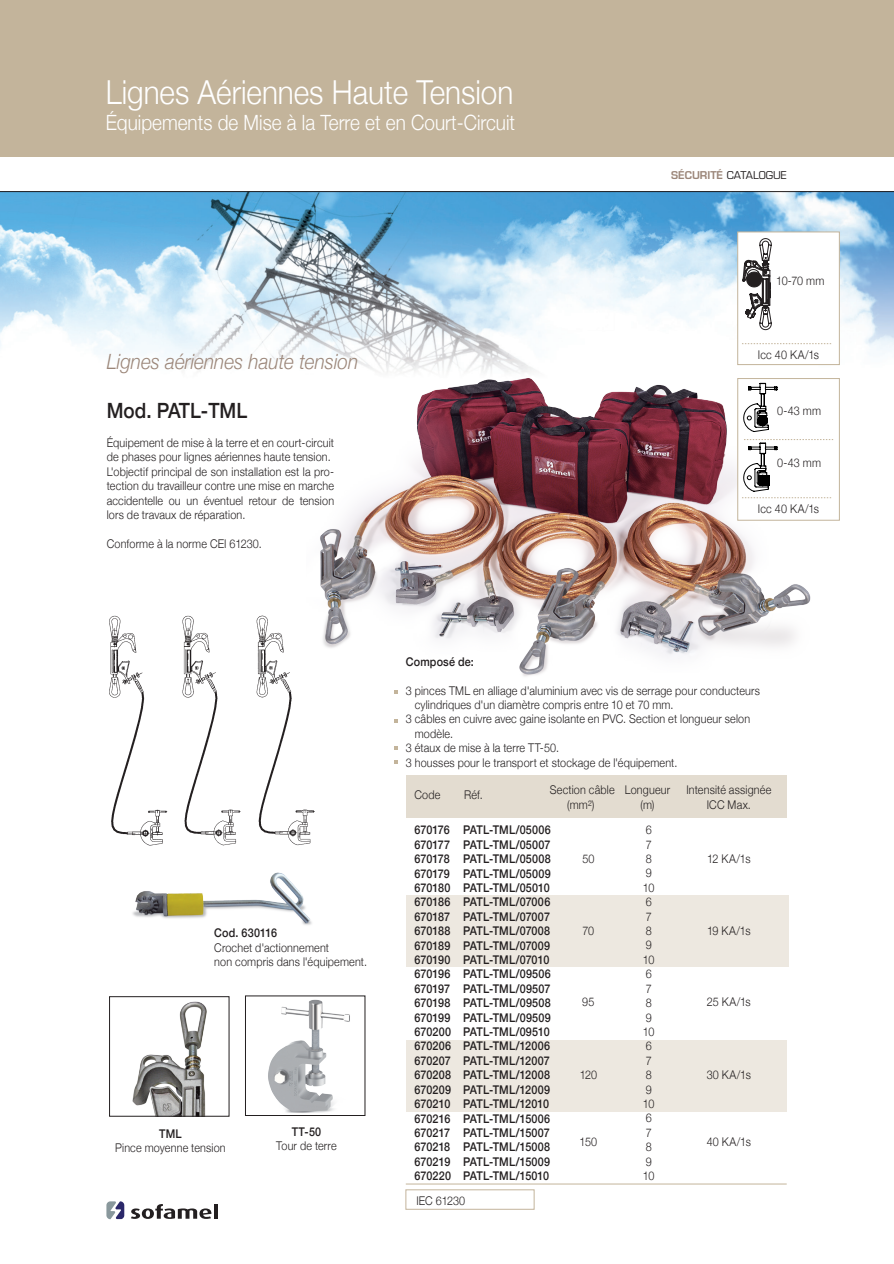
<style>
.page{position:relative;width:894px;height:1264px;background:#fff}
.page>*{position:absolute;margin:0;border:0;box-sizing:border-box;transform-origin:0 0}
.t1{font:300 33px "Helvetica Neue";color:#fff;scale:.9 1}
.t2{font:300 21px "Helvetica Neue";color:#fff;scale:.9 1}
.t3{font:italic 300 21px "Helvetica Neue";color:#9b8679;scale:.9 1}
.t4{font:500 21px "Helvetica Neue";color:#231f20;scale:.9 1}
.t5{font:300 12px/14.4px "Helvetica Neue";letter-spacing:.015em;color:#231f20;scale:.9 1}
.t6{font:500 12px/14.4px "Helvetica Neue";letter-spacing:.015em;color:#231f20;text-align:justify;scale:.9 1}
.t7{font:10.5px "Eurostile";color:#231f20}
.s1{font-weight:600;color:#9b8679}
</style>
<div class="page">
<svg style="left:131px;top:1204px;width:81px;height:14px"></svg>
<hr style="left:214px;top:1203px;width:4px;height:15px;background:#231f20">
<svg style="left:106px;top:1201px;width:18px;height:17px"></svg>
<img style="left:0;top:192px;width:894px;height:178px">
<hr style="left:0;top:191px;width:894px;height:1px;background:#231f20">
<div style="left:0;top:0;width:894px;height:157px;background:#c3b49b"></div>
<svg style="left:394px;top:719px;width:3px;height:4px"></svg>
<div style="left:406px;top:895px;width:382px;height:72px;background:#ede8e0"></div>
<div style="left:406px;top:1039px;width:380px;height:72px;background:#ede8e0"></div>
<div style="left:406px;top:775px;width:380px;height:42px;background:#e3dcd0"></div>
<hr style="left:406px;top:1183px;width:381px;height:1px;background:#c3b49b">
<div style="left:405px;top:1189px;width:129px;height:20px;border:1px solid #c3b49b"></div>
<img style="left:132px;top:872px;width:180px;height:53px">
<img style="left:306px;top:369px;width:523px;height:322px">
<img style="left:109px;top:603px;width:215px;height:243px">
<img style="left:268px;top:999px;width:82px;height:114px">
<img style="left:132px;top:1001px;width:75px;height:113px">
<div style="left:109px;top:996px;width:120px;height:120px;border:1px solid #231f20"></div>
<div style="left:737px;top:231px;width:103px;height:134px;background:#fff;border:1px solid #c3b49b"></div>
<svg style="left:743px;top:238px;width:28px;height:92px"></svg>
<div style="left:737px;top:378px;width:103px;height:142px;background:#fff;border:1px solid #c3b49b"></div>
<svg style="left:743px;top:383px;width:90px;height:108px"></svg>
<svg style="left:742px;top:497px;width:89px;height:1px"></svg>
<svg style="left:742px;top:343px;width:89px;height:1px"></svg>
<h1 class="t1" style="left:106px;top:66px;width:454px">Lignes Aériennes Haute Tension</h1>
<h2 class="t2" style="left:106px;top:105px;width:456px">Équipements de Mise à la Terre et en Court-Circuit</h2>
<h2 class="t3" style="left:107px;top:345px;width:281px">Lignes aériennes haute tension</h2>
<h2 class="t4" style="left:107px;top:393px;width:158px">Mod. PATL-TML</h2>
<p class="t5" style="left:107px;top:434px;width:254px">Équipement de mise à la terre et en court-circuit de phases pour lignes aériennes haute tension.<br>L'objectif principal de son installation est la pro&shy;tection du travailleur contre une mise en marche accidentelle ou un éventuel retour de tension lors de travaux de réparation.</p>
<p class="t5" style="left:107px;top:535px;width:174px">Conforme à la norme CEI 61230.</p>
<p class="t7" style="left:671px;top:169px;width:117px"><span class="s1">SÉCURITÉ</span> CATALOGUE</p>
<p class="t5" style="left:776px;top:273px;width:55px">10-70 mm</p>
<p class="t5" style="left:758px;top:346px;width:69px">Icc 40 KA/1s</p>
<p class="t5" style="left:777px;top:402px;width:50px">0-43 mm</p>
<p class="t5" style="left:777px;top:454px;width:50px">0-43 mm</p>
<p class="t5" style="left:758px;top:500px;width:69px">Icc 40 KA/1s</p>
<p class="t6" style="left:214px;top:924px;width:71px">Cod. 630116</p>
<p class="t5" style="left:214px;top:939px;width:171px">Crochet d'actionnement<br>non compris dans l'équipement.</p>
<p class="t6" style="left:159px;top:1124px;width:27px">TML</p>
<p class="t5" style="left:115px;top:1139px;width:124px">Pince moyenne tension</p>
<p class="t6" style="left:292px;top:1122px;width:34px">TT-50</p>
<p class="t5" style="left:276px;top:1137px;width:69px">Tour de terre</p>
<p class="t6" style="left:406px;top:653px;width:77px">Composé de:</p>
<p class="t5" style="left:406px;top:682px;width:395px">3 pinces TML en alliage d'aluminium avec vis de serrage pour conducteurs</p>
<p class="t5" style="left:415px;top:696px;width:289px">cylindriques d'un diamètre compris entre 10 et 70 mm.</p>
<p class="t5" style="left:406px;top:711px;width:384px">3 câbles en cuivre avec gaine isolante en PVC. Section et longueur selon</p>
<p class="t5" style="left:415px;top:725px;width:44px">modèle.</p>
<p class="t5" style="left:406px;top:739px;width:172px">3 étaux de mise à la terre TT-50.</p>
<p class="t5" style="left:406px;top:754px;width:303px">3 housses pour le transport et stockage de l'équipement.</p>
<p class="t5" style="left:550px;top:781px;width:73px;line-height:15px;text-align:center">Section câble (mm²)</p>
<p class="t5" style="left:686px;top:781px;width:96px;line-height:15px;text-align:center">Intensité assignée<br>ICC Max.</p>
<p class="t5" style="left:464px;top:786px;width:22px">Réf.</p>
<p class="t5" style="left:625px;top:781px;width:52px;line-height:15px;text-align:center">Longueur (m)</p>
<p class="t5" style="left:414px;top:786px;width:30px">Code</p>
<p class="t6" style="left:414px;top:821px;width:42px">670176<br>670177<br>670178<br>670179<br>670180<br>670186<br>670187<br>670188<br>670189<br>670190<br>670196<br>670197<br>670198<br>670199<br>670200<br>670206<br>670207<br>670208<br>670209<br>670210<br>670216<br>670217<br>670218<br>670219<br>670220</p>
<p class="t6" style="left:463px;top:821px;width:99px;text-align:left">PATL-TML/05006<br>PATL-TML/05007<br>PATL-TML/05008<br>PATL-TML/05009<br>PATL-TML/05010<br>PATL-TML/07006<br>PATL-TML/07007<br>PATL-TML/07008<br>PATL-TML/07009<br>PATL-TML/07010<br>PATL-TML/09506<br>PATL-TML/09507<br>PATL-TML/09508<br>PATL-TML/09509<br>PATL-TML/09510<br>PATL-TML/12006<br>PATL-TML/12007<br>PATL-TML/12008<br>PATL-TML/12009<br>PATL-TML/12010<br>PATL-TML/15006<br>PATL-TML/15007<br>PATL-TML/15008<br>PATL-TML/15009<br>PATL-TML/15010</p>
<p class="t5" style="left:643px;top:821px;width:14px">6<br>7<br>8<br>9<br>10<br>6<br>7<br>8<br>9<br>10<br>6<br>7<br>8<br>9<br>10<br>6<br>7<br>8<br>9<br>10<br>6<br>7<br>8<br>9<br>10</p>
<p class="t5" style="left:707px;top:850px;width:50px">12 KA/1s</p>
<p class="t5" style="left:582px;top:850px;width:15px">50</p>
<p class="t5" style="left:707px;top:922px;width:50px">19 KA/1s</p>
<p class="t5" style="left:582px;top:922px;width:15px">70</p>
<p class="t5" style="left:707px;top:993px;width:50px">25 KA/1s</p>
<p class="t5" style="left:582px;top:993px;width:15px">95</p>
<p class="t5" style="left:707px;top:1066px;width:51px">30 KA/1s</p>
<p class="t5" style="left:580px;top:1066px;width:21px">120</p>
<p class="t5" style="left:707px;top:1133px;width:51px">40 KA/1s</p>
<p class="t5" style="left:580px;top:1133px;width:21px">150</p>
<p class="t5" style="left:416px;top:1192px;width:56px">IEC 61230</p>
</div>
